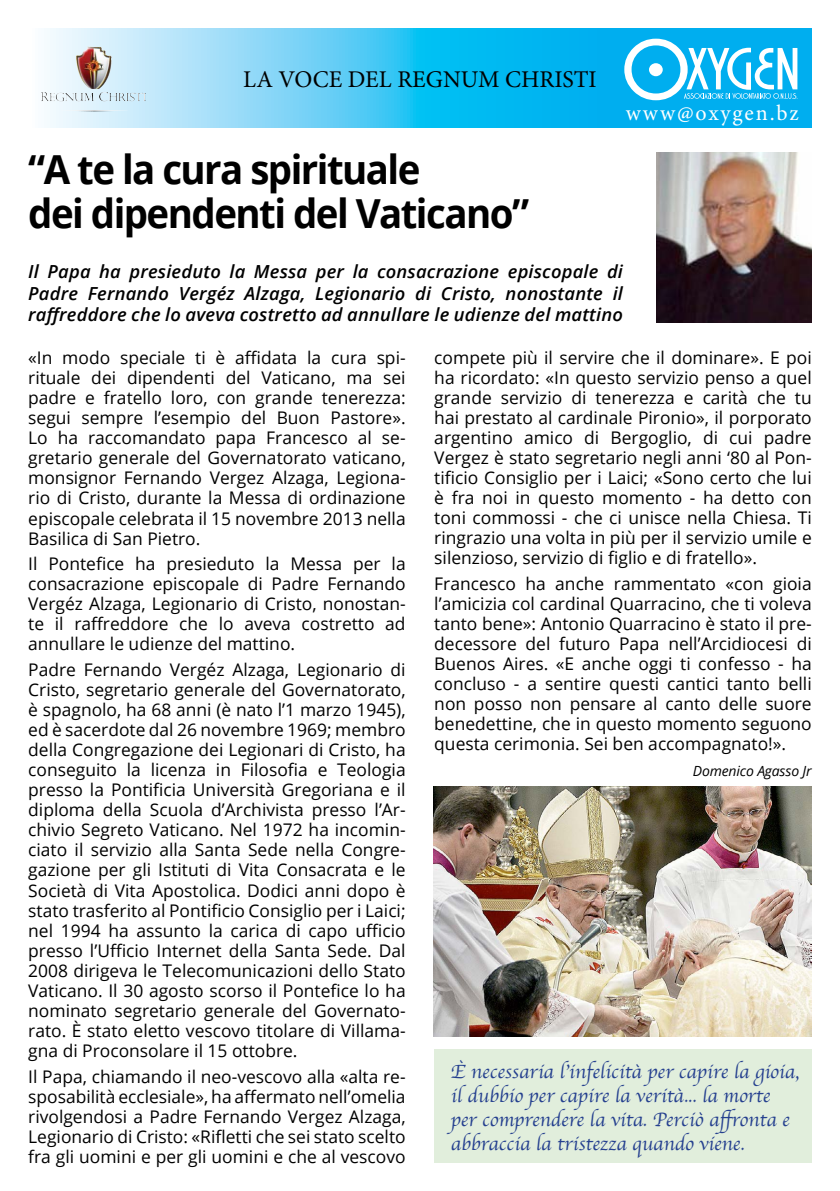
<style>
.page{position:relative;width:840px;height:1191px;background:#fff}
.page>*{position:absolute;margin:0;border:0;box-sizing:border-box;transform-origin:0 0}
.t1{font:700 40px/44px "Open Sans";letter-spacing:-.04em;color:#000;scale:.96 1}
.t2{font:24px "Minion Pro";color:#000}
.t3{font:22px "Minion Pro";letter-spacing:.085em;color:#fff}
.t4{font:20px/24px "Apple Chancery";color:#25408f}
.t5{font:italic 600 18px/21.6px "Open Sans";letter-spacing:.01em;color:#000;text-align:justify}
.t6{font:17.4px/20px "Open Sans";color:#000;text-align:justify}
.t7{font:italic 14px "Open Sans";letter-spacing:-.01em;color:#000}
</style>
<div class="page">
<svg style="left:47px;top:28px;width:764px;height:100px;background:#3fc5f3"></svg>
<svg style="left:41px;top:46px;width:173px;height:61px;background:#c7deea"></svg>
<svg style="left:624px;top:39px;width:173px;height:62px"></svg>
<img style="left:656px;top:152px;width:155px;height:170px">
<img style="left:433px;top:786px;width:378px;height:250px">
<div style="left:433px;top:1049px;width:378px;height:113px;background:#e1eedc"></div>
<h2 class="t2" style="left:243px;top:63px;width:355px">LA VOCE DEL REGNUM CHRISTI</h2>
<p class="t3" style="left:625px;top:98px;width:174px">www@oxygen.bz</p>
<h1 class="t1" style="left:28px;top:146px;width:523px">“A te la cura spirituale<br>dei dipendenti del Vaticano”</h1>
<p class="t5" style="left:28px;top:260px;width:596px">Il Papa ha presieduto la Messa per la consacrazione episcopale di Padre Fernando Vergéz Alzaga, Legionario di Cristo, nonostante il raffreddore che lo aveva costretto ad annullare le udienze del mattino</p>
<p class="t6" style="left:28px;top:347px;width:379px">«In modo speciale ti è affidata la cura spi&shy;rituale dei dipendenti del Vaticano, ma sei padre e fratello loro, con grande tenerezza: segui sempre l’esempio del Buon Pastore».<br>Lo ha raccomandato papa Francesco al se&shy;gretario generale del Governatorato vaticano, monsignor Fernando Vergez Alzaga, Legiona&shy;rio di Cristo, durante la Messa di ordinazione episcopale celebrata il 15 novembre 2013 nella Basilica di San Pietro.</p>
<p class="t6" style="left:28px;top:553px;width:379px">Il Pontefice ha presieduto la Messa per la consacrazione episcopale di Padre Fernando Vergéz Alzaga, Legionario di Cristo, nonostan&shy;te il raffreddore che lo aveva costretto ad annullare le udienze del mattino.</p>
<p class="t6" style="left:28px;top:659px;width:379px">Padre Fernando Vergéz Alzaga, Legionario di Cristo, segretario generale del Governatorato, è spagnolo, ha 68 anni (è nato l’1 marzo 1945), ed è sacerdote dal 26 novembre 1969; membro della Congregazione dei Legionari di Cristo, ha conseguito la licenza in Filosofia e Teologia presso la Pontificia Università Gregoriana e il diploma della Scuola d’Archivista presso l’Ar&shy;chivio Segreto Vaticano. Nel 1972 ha incomin&shy;ciato il servizio alla Santa Sede nella Congre&shy;gazione per gli Istituti di Vita Consacrata e le Società di Vita Apostolica. Dodici anni dopo è stato trasferito al Pontificio Consiglio per i Laici; nel 1994 ha assunto la carica di capo ufficio presso l’Ufficio Internet della Santa Sede. Dal 2008 dirigeva le Telecomunicazioni dello Stato Vaticano. Il 30 agosto scorso il Pontefice lo ha nominato segretario generale del Governato&shy;rato. È stato eletto vescovo titolare di Villama&shy;gna di Proconsolare il 15 ottobre.</p>
<p class="t6" style="left:28px;top:1065px;width:379px">Il Papa, chiamando il neo-vescovo alla «alta re&shy;sposabilità ecclesiale», ha affermato nell’omelia rivolgendosi a Padre Fernando Vergez Alzaga, Legionario di Cristo: «Rifletti che sei stato scelto fra gli uomini e per gli uomini e che al vescovo</p>
<p class="t6" style="left:434px;top:347px;width:379px">compete più il servire che il dominare». E poi ha ricordato: «In questo servizio penso a quel grande servizio di tenerezza e carità che tu hai prestato al cardinale Pironio», il porporato argentino amico di Bergoglio, di cui padre Vergez è stato segretario negli anni ‘80 al Pon&shy;tificio Consiglio per i Laici; «Sono certo che lui è fra noi in questo momento - ha detto con toni commossi - che ci unisce nella Chiesa. Ti ringrazio una volta in più per il servizio umile e silenzioso, servizio di figlio e di fratello».</p>
<p class="t6" style="left:434px;top:573px;width:379px">Francesco ha anche rammentato «con gioia l’amicizia col cardinal Quarracino, che ti voleva tanto bene»: Antonio Quarracino è stato il pre&shy;decessore del futuro Papa nell’Arcidiocesi di Buenos Aires. «E anche oggi ti confesso - ha concluso - a sentire questi cantici tanto belli non posso non pensare al canto delle suore benedettine, che in questo momento seguono questa cerimonia. Sei ben accompagnato!».</p>
<p class="t7" style="left:692px;top:761px;width:120px">Domenico Agasso Jr</p>
<p class="t4" style="left:450px;top:1059px;width:350px">È necessaria l’infelicità per capire la gioia, il dubbio per capire la verità... la morte per comprendere la vita. Perciò affronta e abbraccia la tristezza quando viene.</p>
</div>
